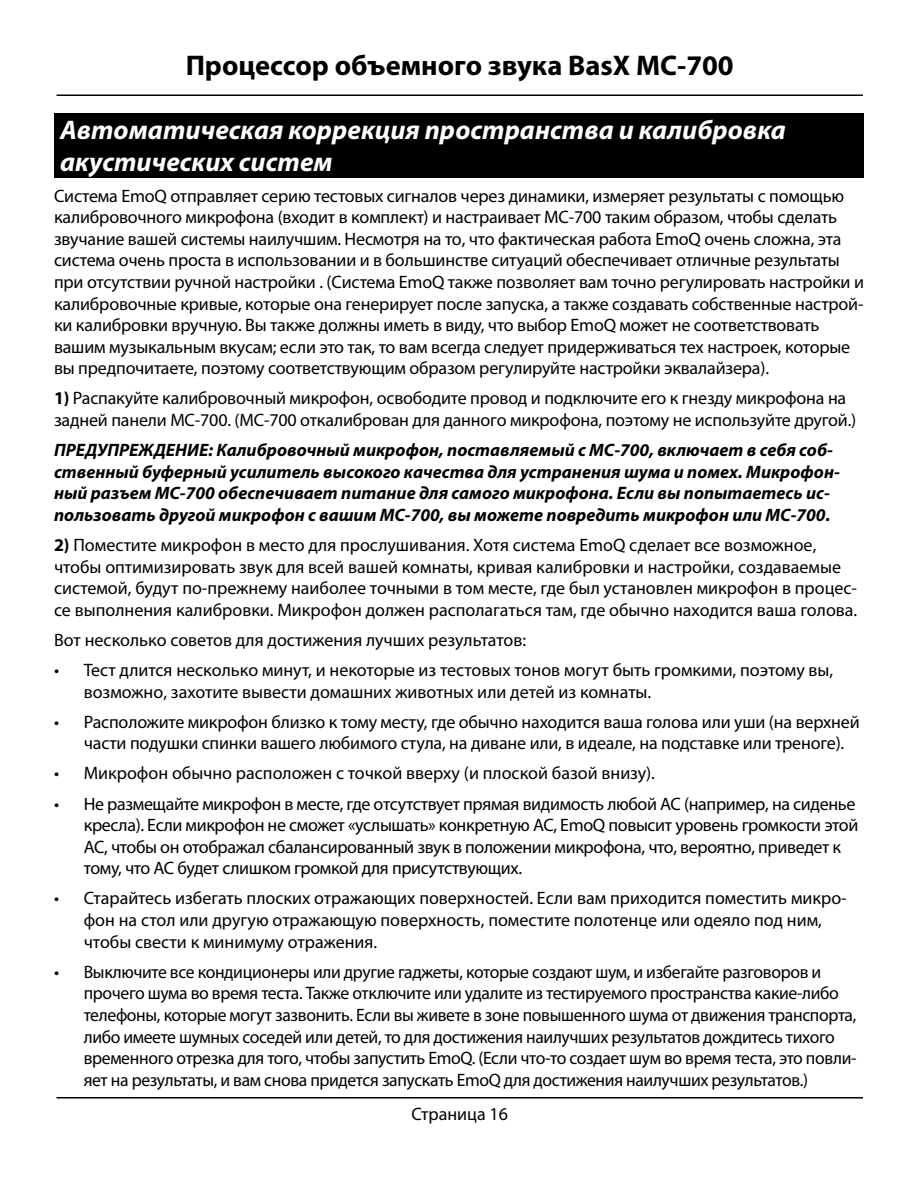
<style>
.page{position:relative;width:918px;height:1188px;background:#fff}
.page>*{position:absolute;margin:0;border:0;box-sizing:border-box;transform-origin:0 0}
.t1{font:700 28.5px "Myriad Pro";color:#000}
.t2{font:italic 700 27px/32.4px "Myriad Pro";color:#fff}
.t3{font:18px/21.6px "Myriad Pro";letter-spacing:-.01em;color:#000}
.t4{font:italic 700 18px/21.6px "Myriad Pro";color:#000}
.s1{font-weight:700}
</style>
<div class="page">
<hr style="left:57px;top:94px;width:806px;height:2px;background:#000">
<hr style="left:57px;top:1097px;width:806px;height:2px;background:#000">
<div style="left:54px;top:113px;width:810px;height:64px;background:#000"></div>
<h1 class="t1" style="left:186px;top:47px;width:550px">Процессор объемного звука BasX MC-700</h1>
<h2 class="t2" style="left:60px;top:113px;width:727px">Автоматическая коррекция пространства и калибровка акустических систем</h2>
<p class="t3" style="left:54px;top:184px;width:812px">Система EmoQ отправляет серию тестовых сигналов через динамики, измеряет результаты с помощью калибровочного микрофона (входит в комплект) и настраивает MC-700 таким образом, чтобы сделать звучание вашей системы наилучшим. Несмотря на то, что фактическая работа EmoQ очень сложна, эта система очень проста в использовании и в большинстве ситуаций обеспечивает отличные результаты при отсутствии ручной настройки . (Система EmoQ также позволяет вам точно регулировать настройки и калибровочные кривые, которые она генерирует после запуска, а также создавать собственные настрой&shy;ки калибровки вручную. Вы также должны иметь в виду, что выбор EmoQ может не соответствовать вашим музыкальным вкусам; если это так, то вам всегда следует придерживаться тех настроек, которые вы предпочитаете, поэтому соответствующим образом регулируйте настройки эквалайзера).</p>
<p class="t3" style="left:54px;top:387px;width:804px"><span class="s1">1)</span> Распакуйте калибровочный микрофон, освободите провод и подключите его к гнезду микрофона на задней панели MC-700. (MC-700 откалиброван для данного микрофона, поэтому не используйте другой.)</p>
<p class="t4" style="left:54px;top:439px;width:787px">ПРЕДУПРЕЖДЕНИЕ: Калибровочный микрофон, поставляемый с MC-700, включает в себя соб&shy;ственный буферный усилитель высокого качества для устранения шума и помех. Микрофон&shy;ный разъем MC-700 обеспечивает питание для самого микрофона. Если вы попытаетесь ис&shy;пользовать другой микрофон с вашим MC-700, вы можете повредить микрофон или MC-700.</p>
<p class="t3" style="left:54px;top:534px;width:805px"><span class="s1">2)</span> Поместите микрофон в место для прослушивания. Хотя система EmoQ сделает все возможное, чтобы оптимизировать звук для всей вашей комнаты, кривая калибровки и настройки, создаваемые системой, будут по-прежнему наиболее точными в том месте, где был установлен микрофон в процес&shy;се выполнения калибровки. Микрофон должен располагаться там, где обычно находится ваша голова.</p>
<p class="t3" style="left:54px;top:629px;width:474px">Вот несколько советов для достижения лучших результатов:</p>
<p class="t3" style="left:84px;top:659px;width:751px;text-indent:-30px">• Тест длится несколько минут, и некоторые из тестовых тонов могут быть громкими, поэтому вы, возможно, захотите вывести домашних животных или детей из комнаты.</p>
<p class="t3" style="left:84px;top:711px;width:778px;text-indent:-30px">• Расположите микрофон близко к тому месту, где обычно находится ваша голова или уши (на верхней части подушки спинки вашего любимого стула, на диване или, в идеале, на подставке или треноге).</p>
<p class="t3" style="left:54px;top:762px;width:602px">• Микрофон обычно расположен с точкой вверху (и плоской базой внизу).</p>
<p class="t3" style="left:84px;top:792px;width:776px;text-indent:-30px">• Не размещайте микрофон в месте, где отсутствует прямая видимость любой АС (например, на сиденье кресла). Если микрофон не сможет «услышать» конкретную АС, EmoQ повысит уровень громкости этой АС, чтобы он отображал сбалансированный звук в положении микрофона, что, вероятно, приведет к тому, что АС будет слишком громкой для присутствующих.</p>
<p class="t3" style="left:84px;top:887px;width:764px;text-indent:-30px">• Старайтесь избегать плоских отражающих поверхностей. Если вам приходится поместить микро&shy;фон на стол или другую отражающую поверхность, поместите полотенце или одеяло под ним, чтобы свести к минимуму отражения.</p>
<p class="t3" style="left:84px;top:961px;width:774px;text-indent:-30px">• Выключите все кондиционеры или другие гаджеты, которые создают шум, и избегайте разговоров и прочего шума во время теста. Также отключите или удалите из тестируемого пространства какие-либо телефоны, которые могут зазвонить. Если вы живете в зоне повышенного шума от движения транспорта, либо имеете шумных соседей или детей, то для достижения наилучших результатов дождитесь тихого временного отрезка для того, чтобы запустить EmoQ. (Если что-то создает шум во время теста, это повли&shy;яет на результаты, и вам снова придется запускать EmoQ для достижения наилучших результатов.)</p>
<p class="t3" style="left:411px;top:1103px;width:98px">Страница 16</p>
</div>
